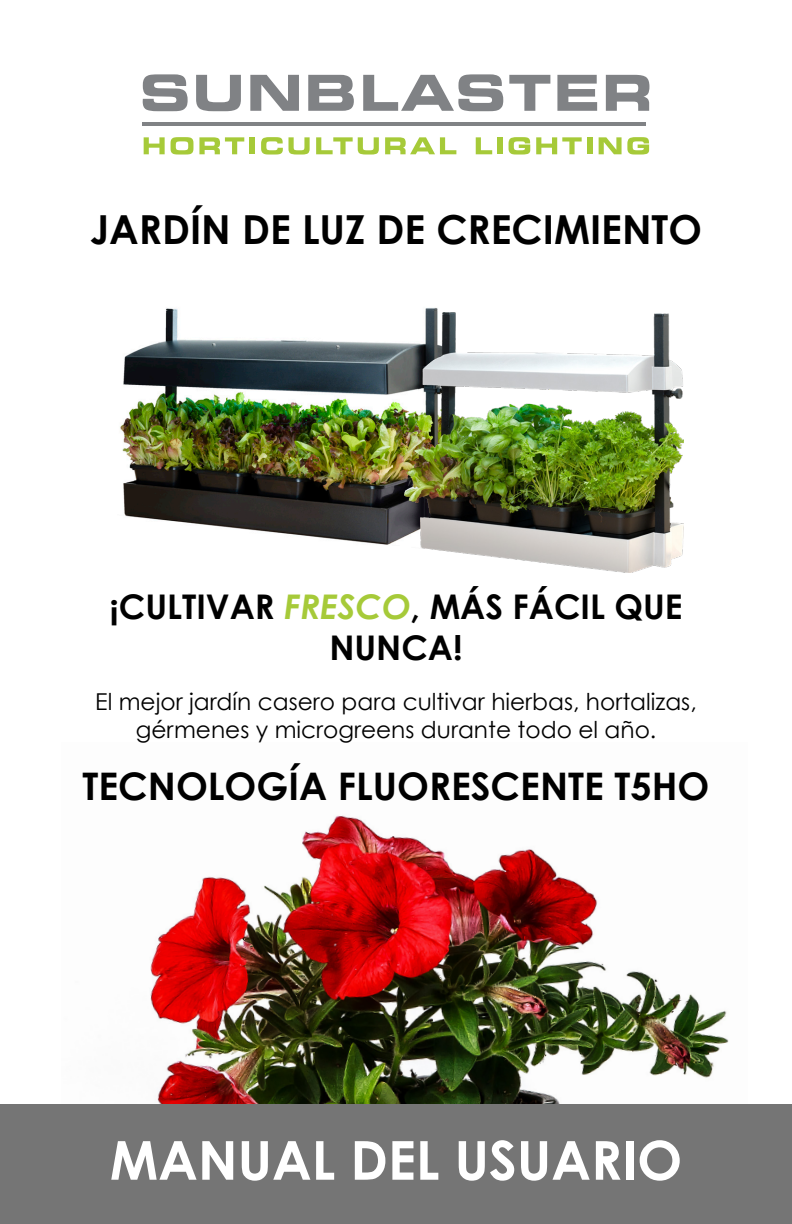
<style>
.page{position:relative;width:792px;height:1224px;background:#fff}
.page>*{position:absolute;margin:0;border:0;box-sizing:border-box;transform-origin:0 0}
.t1{font:700 53.8px "Century Gothic";color:#fff}
.t2{font:700 40px "Century Gothic";color:#000}
.t3{font:700 38px "Century Gothic";color:#000}
.t4{font:700 34px/40.8px "Century Gothic";color:#000;text-align:center}
.t5{font:23.2px/28px "Century Gothic";color:#000;text-align:center}
.s1{font-style:italic;color:#a6ca39}
</style>
<div class="page">
<img style="left:150px;top:815px;width:579px;height:289px">
<svg style="left:143px;top:74px;width:45px;height:37px"></svg>
<svg style="left:196px;top:75px;width:45px;height:36px"></svg>
<svg style="left:250px;top:75px;width:49px;height:36px"></svg>
<svg style="left:308px;top:75px;width:46px;height:36px"></svg>
<svg style="left:363px;top:74px;width:140px;height:37px"></svg>
<svg style="left:509px;top:75px;width:41px;height:36px"></svg>
<svg style="left:557px;top:75px;width:40px;height:36px"></svg>
<svg style="left:606px;top:75px;width:43px;height:36px"></svg>
<svg style="left:144px;top:137px;width:21px;height:17px"></svg>
<svg style="left:171px;top:137px;width:22px;height:18px"></svg>
<svg style="left:199px;top:137px;width:45px;height:17px"></svg>
<div style="left:250px;top:137px;width:5px;height:17px;background:#a6ca39"></div>
<svg style="left:261px;top:137px;width:49px;height:18px"></svg>
<svg style="left:316px;top:137px;width:63px;height:18px"></svg>
<svg style="left:385px;top:137px;width:71px;height:17px"></svg>
<svg style="left:476px;top:137px;width:16px;height:17px"></svg>
<div style="left:497px;top:137px;width:5px;height:17px;background:#a6ca39"></div>
<svg style="left:509px;top:137px;width:21px;height:18px"></svg>
<svg style="left:536px;top:137px;width:46px;height:17px"></svg>
<div style="left:587px;top:137px;width:5px;height:17px;background:#a6ca39"></div>
<svg style="left:599px;top:137px;width:50px;height:18px"></svg>
<hr style="left:143px;top:123px;width:503px;height:3px;background:#808285">
<img style="left:120px;top:308px;width:318px;height:237px">
<img style="left:404px;top:312px;width:280px;height:260px">
<div style="left:0;top:1104px;width:792px;height:120px;background:#757575"></div>
<p class="t2" style="left:90px;top:205px;width:613px">JARDÍN DE LUZ DE CRECIMIENTO</p>
<p class="t4" style="left:109px;top:585px;width:575px">¡CULTIVAR <span class="s1">FRESCO</span>, MÁS FÁCIL QUE<br>NUNCA!</p>
<p class="t5" style="left:95px;top:687px;width:603px">El mejor jardín casero para cultivar hierbas, hortalizas, gérmenes y microgreens durante todo el año.</p>
<p class="t3" style="left:83px;top:762px;width:629px">TECNOLOGÍA FLUORESCENTE T5HO</p>
<p class="t1" style="left:110px;top:1126px;width:574px">MANUAL DEL USUARIO</p>
</div>
